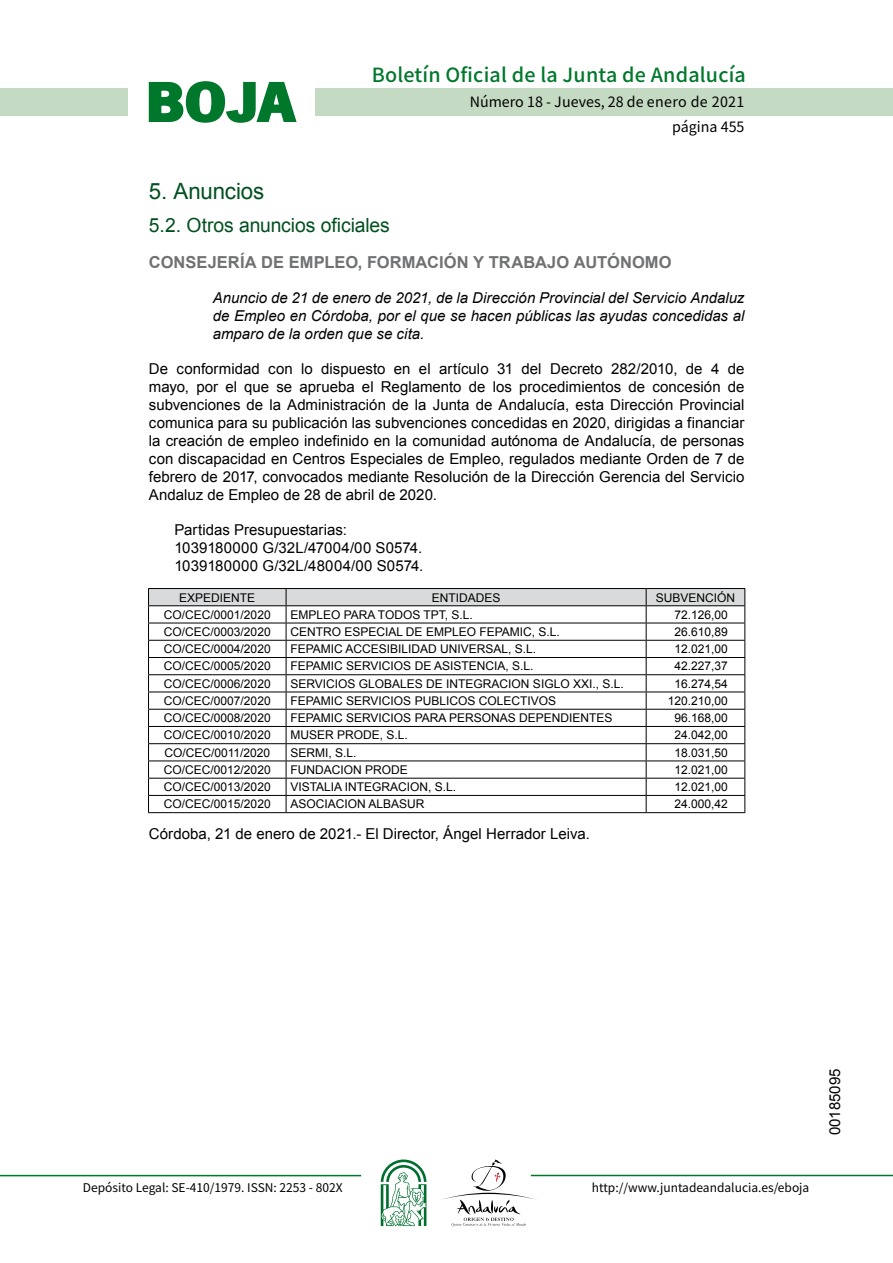
<style>
.page{position:relative;width:893px;height:1263px;background:#fff}
.page>*{position:absolute;margin:0;border:0;box-sizing:border-box;transform-origin:0 0}
.t1{font:700 57.75px "News Got T";color:#00782c;scale:1.14 1}
.t2{font:22.5px "Arial";letter-spacing:-.005em;color:#00501f}
.t3{font:500 19.5px "Noto Sans HK";letter-spacing:.01em;color:#00782c}
.t4{font:19.5px "Arial";letter-spacing:-.005em;color:#00501f}
.t5{font:700 16.5px "Arial";letter-spacing:.005em;color:#707173}
.t6{font:15px/18px "Arial";color:#000;text-align:justify}
.t7{font:italic 15px/18px "Arial";color:#000;text-align:justify}
.t8{font:14.25px/24.5px "Noto Sans HK";color:#000;text-align:right}
.t9{font:12px "Arial";color:#000}
.t10{font:12px "Noto Sans HK";color:#000}
</style>
<div class="page">
<div style="left:315px;top:88px;width:577px;height:28px;background:#c5dac3"></div>
<div style="left:0;top:88px;width:128px;height:28px;background:#c5dac3"></div>
<hr style="left:0;top:1175px;width:361px;height:1px;background:#00782c">
<hr style="left:531px;top:1175px;width:361px;height:1px;background:#00782c">
<svg style="left:148px;top:81px;width:149px;height:42px"></svg>
<svg style="left:442px;top:1159px;width:100px;height:67px"></svg>
<svg style="left:381px;top:1160px;width:45px;height:66px"></svg>
<hr style="left:148px;top:588px;width:138px;height:1px;background:#000">
<hr style="left:286px;top:588px;width:360px;height:1px;background:#000">
<hr style="left:646px;top:588px;width:99px;height:1px;background:#000">
<svg style="left:148px;top:589px;width:597px;height:223px"></svg>
<hr style="left:148px;top:812px;width:138px;height:1px;background:#000">
<hr style="left:286px;top:812px;width:360px;height:1px;background:#000">
<hr style="left:646px;top:812px;width:99px;height:1px;background:#000">
<h1 class="t1" style="left:145px;top:68px;width:133px">BOJA</h1>
<h3 class="t3" style="left:372px;top:64px;width:375px">Boletín Oficial de la Junta de Andalucía</h3>
<p class="t8" style="left:470px;top:90px;width:276px">Número 18 - Jueves, 28 de enero de 2021 página 455</p>
<h2 class="t2" style="left:149px;top:177px;width:117px">5. Anuncios</h2>
<h3 class="t4" style="left:149px;top:212px;width:242px">5.2. Otros anuncios oficiales</h3>
<p class="t5" style="left:149px;top:251px;width:524px">CONSEJERÍA DE EMPLEO, FORMACIÓN Y TRABAJO AUTÓNOMO</p>
<p class="t7" style="left:213px;top:289px;width:533px">Anuncio de 21 de enero de 2021, de la Dirección Provincial del Servicio Andaluz de Empleo en Córdoba, por el que se hacen públicas las ayudas concedidas al amparo de la orden que se cita.</p>
<p class="t6" style="left:149px;top:360px;width:597px">De conformidad con lo dispuesto en el artículo 31 del Decreto 282/2010, de 4 de mayo, por el que se aprueba el Reglamento de los procedimientos de concesión de subvenciones de la Administración de la Junta de Andalucía, esta Dirección Provincial comunica para su publicación las subvenciones concedidas en 2020, dirigidas a financiar la creación de empleo indefinido en la comunidad autónoma de Andalucía, de personas con discapacidad en Centros Especiales de Empleo, regulados mediante Orden de 7 de febrero de 2017, convocados mediante Resolución de la Dirección Gerencia del Servicio Andaluz de Empleo de 28 de abril de 2020.</p>
<p class="t6" style="left:174px;top:521px;width:250px;text-align:left">Partidas Presupuestarias:<br>1039180000 G/32L/47004/00 S0574.<br>1039180000 G/32L/48004/00 S0574.</p>
<p class="t9" style="left:179px;top:589px;width:78px">EXPEDIENTE</p>
<p class="t9" style="left:432px;top:589px;width:70px">ENTIDADES</p>
<p class="t9" style="left:655px;top:589px;width:81px">SUBVENCIÓN</p>
<p class="t9" style="left:164px;top:607px;width:108px">CO/CEC/0001/2020</p>
<p class="t9" style="left:290px;top:607px;width:184px">EMPLEO PARA TODOS TPT, S.L.</p>
<p class="t9" style="left:674px;top:607px;width:55px">72.126,00</p>
<p class="t9" style="left:164px;top:624px;width:108px">CO/CEC/0003/2020</p>
<p class="t9" style="left:290px;top:624px;width:271px">CENTRO ESPECIAL DE EMPLEO FEPAMIC, S.L.</p>
<p class="t9" style="left:674px;top:624px;width:55px">26.610,89</p>
<p class="t9" style="left:164px;top:641px;width:108px">CO/CEC/0004/2020</p>
<p class="t9" style="left:290px;top:641px;width:247px">FEPAMIC ACCESIBILIDAD UNIVERSAL, S.L.</p>
<p class="t9" style="left:674px;top:641px;width:55px">12.021,00</p>
<p class="t9" style="left:164px;top:658px;width:108px">CO/CEC/0005/2020</p>
<p class="t9" style="left:290px;top:658px;width:244px">FEPAMIC SERVICIOS DE ASISTENCIA, S.L.</p>
<p class="t9" style="left:674px;top:658px;width:55px">42.227,37</p>
<p class="t9" style="left:164px;top:676px;width:108px">CO/CEC/0006/2020</p>
<p class="t9" style="left:290px;top:676px;width:335px">SERVICIOS GLOBALES DE INTEGRACION SIGLO XXI., S.L.</p>
<p class="t9" style="left:674px;top:676px;width:55px">16.274,54</p>
<p class="t9" style="left:164px;top:693px;width:108px">CO/CEC/0007/2020</p>
<p class="t9" style="left:290px;top:693px;width:267px">FEPAMIC SERVICIOS PUBLICOS COLECTIVOS</p>
<p class="t9" style="left:667px;top:693px;width:62px">120.210,00</p>
<p class="t9" style="left:164px;top:710px;width:108px">CO/CEC/0008/2020</p>
<p class="t9" style="left:290px;top:710px;width:324px">FEPAMIC SERVICIOS PARA PERSONAS DEPENDIENTES</p>
<p class="t9" style="left:674px;top:710px;width:55px">96.168,00</p>
<p class="t9" style="left:164px;top:727px;width:108px">CO/CEC/0010/2020</p>
<p class="t9" style="left:290px;top:727px;width:119px">MUSER PRODE, S.L.</p>
<p class="t9" style="left:674px;top:727px;width:55px">24.042,00</p>
<p class="t9" style="left:164px;top:745px;width:107px">CO/CEC/0011/2020</p>
<p class="t9" style="left:290px;top:745px;width:68px">SERMI, S.L.</p>
<p class="t9" style="left:674px;top:745px;width:55px">18.031,50</p>
<p class="t9" style="left:164px;top:762px;width:108px">CO/CEC/0012/2020</p>
<p class="t9" style="left:290px;top:762px;width:119px">FUNDACION PRODE</p>
<p class="t9" style="left:674px;top:762px;width:55px">12.021,00</p>
<p class="t9" style="left:164px;top:779px;width:108px">CO/CEC/0013/2020</p>
<p class="t9" style="left:290px;top:779px;width:167px">VISTALIA INTEGRACION, S.L.</p>
<p class="t9" style="left:674px;top:779px;width:55px">12.021,00</p>
<p class="t9" style="left:164px;top:796px;width:108px">CO/CEC/0015/2020</p>
<p class="t9" style="left:290px;top:796px;width:136px">ASOCIACION ALBASUR</p>
<p class="t9" style="left:674px;top:796px;width:55px">24.000,42</p>
<p class="t6" style="left:149px;top:825px;width:442px">Córdoba, 21 de enero de 2021.- El Director, Ángel Herrador Leiva.</p>
<p class="t10" style="left:83px;top:1181px;width:261px">Depósito Legal: SE-410/1979. ISSN: 2253 - 802X</p>
<p class="t10" style="left:592px;top:1181px;width:219px">http://www.juntadeandalucia.es/eboja</p>
<p class="t6" style="left:826px;top:1135px;width:68px;rotate:-90deg">00185095</p>
</div>
